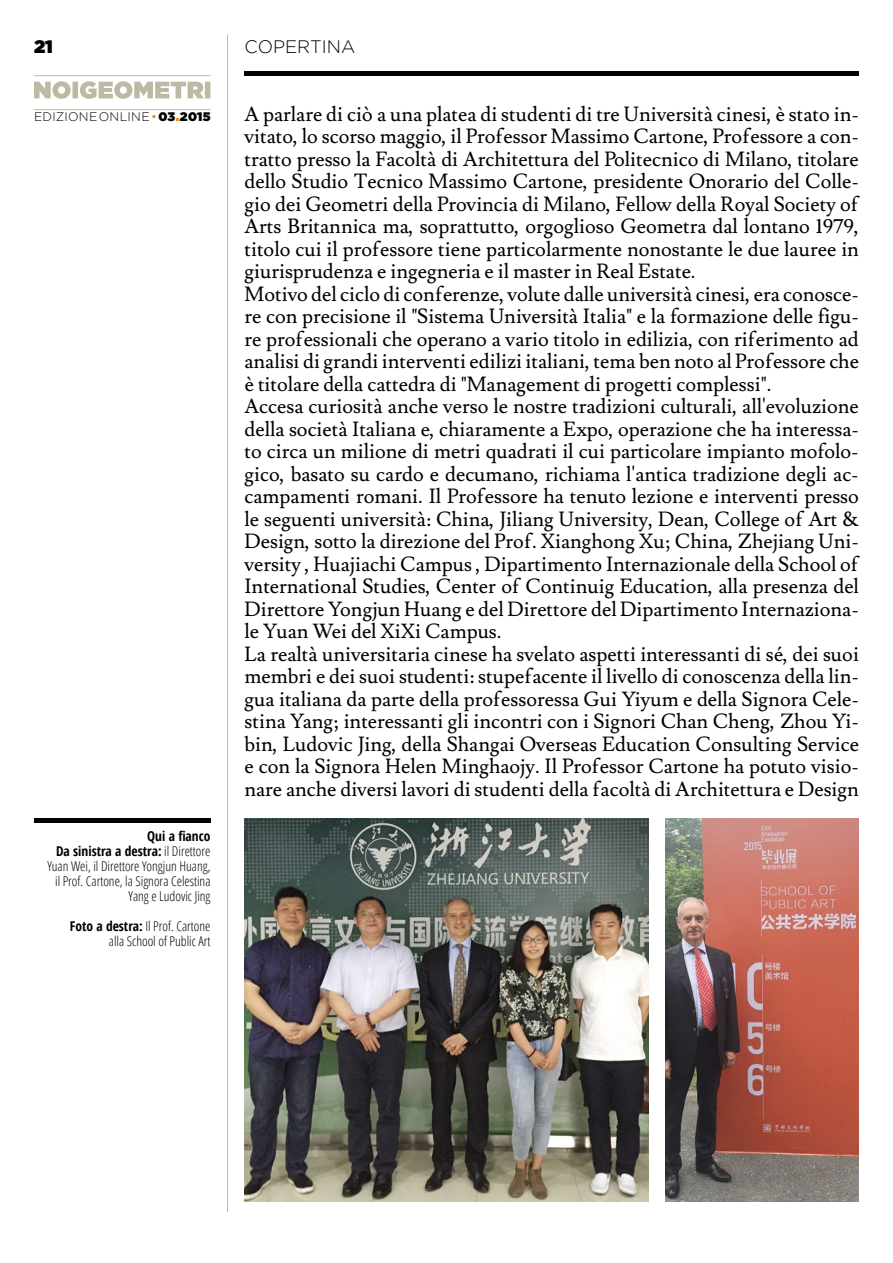
<style>
.page{position:relative;width:893px;height:1263px;background:#fff}
.page>*{position:absolute;margin:0;border:0;box-sizing:border-box;transform-origin:0 0}
.t1{font:20.25px/22.5px "Lusitana";color:#000}
.t2{font:300 18px "Gotham";color:#000}
.t3{font:18px "Gotham Ultra";color:#000}
.t4{font:300 condensed 13.5px/15px "Open Sans";color:#000;text-align:right}
.t5{font:300 12.3px "Gotham";letter-spacing:.025em;color:#000}
.s1{color:#ee7f00}
.s2{font-family:"Gotham Ultra";font-weight:400}
.s3{font-family:"Gotham Ultra";font-weight:400;color:#ee7f00}
.s4{font-weight:700}
</style>
<div class="page">
<svg style="left:34px;top:81px;width:176px;height:18px"></svg>
<hr style="left:34px;top:109px;width:176px;height:1px;background:#bcbaa4">
<hr style="left:34px;top:75px;width:176px;height:1px;background:#bcbaa4">
<hr style="left:227px;top:34px;width:1px;height:1178px;background:#bcbaa4">
<hr style="left:244px;top:72px;width:615px;height:4px;background:#000">
<div style="left:34px;top:818px;width:176px;height:5px;background:#000"></div>
<img style="left:244px;top:818px;width:404px;height:383px">
<img style="left:665px;top:818px;width:194px;height:383px">
<p class="t3" style="left:34px;top:37px;width:20px">21</p>
<p class="t5" style="left:34px;top:110px;width:178px">EDIZIONE ONLINE <span class="s1">•</span><span class="s2">03</span><span class="s3">.</span><span class="s2">2015</span></p>
<p class="t4" style="left:47px;top:828px;width:165px"><span class="s4">Qui a fianco<br>Da sinistra a destra:</span> il Direttore<br>Yuan Wei, il Direttore Yongjun Huang, il Prof. Cartone, la Signora Celestina<br>Yang e Ludovic Jing</p>
<p class="t4" style="left:70px;top:918px;width:142px"><span class="s4">Foto a destra:</span> Il Prof. Cartone alla School of Public Art</p>
<p class="t2" style="left:244px;top:37px;width:112px">COPERTINA</p>
<p class="t1" style="left:244px;top:104px;width:616px">A parlare di ciò a una platea di studenti di tre Università cinesi, è stato in&shy;vitato, lo scorso maggio, il Professor Massimo Cartone, Professore a con&shy;tratto presso la Facoltà di Architettura del Politecnico di Milano, titolare dello Studio Tecnico Massimo Cartone, presidente Onorario del Colle&shy;gio dei Geometri della Provincia di Milano, Fellow della Royal Society of Arts Britannica ma, soprattutto, orgoglioso Geometra dal lontano 1979, titolo cui il professore tiene particolarmente nonostante le due lauree in giurisprudenza e ingegneria e il master in Real Estate.<br>Motivo del ciclo di conferenze, volute dalle università cinesi, era conosce&shy;re con precisione il "Sistema Università Italia" e la formazione delle figu&shy;re professionali che operano a vario titolo in edilizia, con riferimento ad analisi di grandi interventi edilizi italiani, tema ben noto al Professore che è titolare della cattedra di "Management di progetti complessi".<br>Accesa curiosità anche verso le nostre tradizioni culturali, all'evoluzione della società Italiana e, chiaramente a Expo, operazione che ha interessa&shy;to circa un milione di metri quadrati il cui particolare impianto mofolo&shy;gico, basato su cardo e decumano, richiama l'antica tradizione degli ac&shy;campamenti romani. Il Professore ha tenuto lezione e interventi presso le seguenti università: China, Jiliang University, Dean, College of Art &amp; Design, sotto la direzione del Prof. Xianghong Xu; China, Zhejiang Uni&shy;versity , Huajiachi Campus , Dipartimento Internazionale della School of International Studies, Center of Continuig Education, alla presenza del Direttore Yongjun Huang e del Direttore del Dipartimento Internaziona&shy;le Yuan Wei del XiXi Campus.<br>La realtà universitaria cinese ha svelato aspetti interessanti di sé, dei suoi membri e dei suoi studenti: stupefacente il livello di conoscenza della lin&shy;gua italiana da parte della professoressa Gui Yiyum e della Signora Cele&shy;stina Yang; interessanti gli incontri con i Signori Chan Cheng, Zhou Yi&shy;bin, Ludovic Jing, della Shangai Overseas Education Consulting Service e con la Signora Helen Minghaojy. Il Professor Cartone ha potuto visio&shy;nare anche diversi lavori di studenti della facoltà di Architettura e Design</p>
</div>
